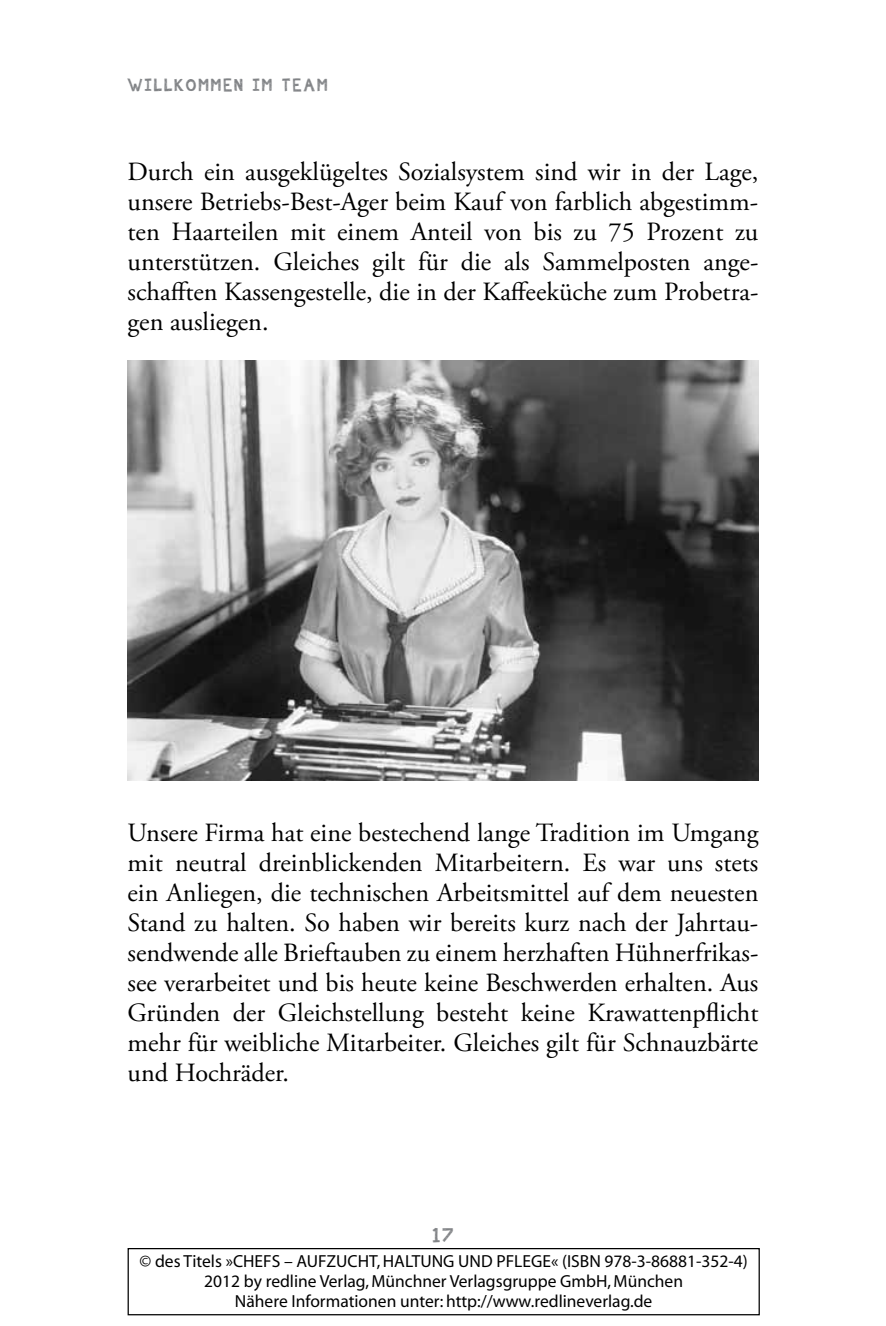
<style>
.page{position:relative;width:886px;height:1326px;background:#fff}
.page>*{position:absolute;margin:0;border:0;box-sizing:border-box;transform-origin:0 0}
.t1{font:26.25px/30px "Adobe Garamond Pro";color:#000;text-align:justify}
.t2{font:20px "appleberry";color:#808285}
.t3{font:17.5px/20px "Myriad MM 400 600";color:#000;text-align:center}
.t4{font:17.5px "appleberry";letter-spacing:.13em;color:#808285}
</style>
<div class="page">
<div style="left:128px;top:1247px;width:632px;height:68px;border:1px solid #000"></div>
<img style="left:128px;top:360px;width:630px;height:420px">
<p class="t4" style="left:128px;top:72px;width:30px">WILLKOMMEN</p>
<p class="t4" style="left:253px;top:72px;width:75px">IM TEAM</p>
<p class="t1" style="left:128px;top:158px;width:632px">Durch ein ausgeklügeltes Sozialsystem sind wir in der Lage, unsere Betriebs-Best-Ager beim Kauf von farblich abgestimm&shy;ten Haarteilen mit einem Anteil von bis zu 75 Prozent zu unterstützen. Gleiches gilt für die als Sammelposten ange&shy;schafften Kassengestelle, die in der Kaffeeküche zum Probetra&shy;gen ausliegen.</p>
<p class="t1" style="left:128px;top:818px;width:632px">Unsere Firma hat eine bestechend lange Tradition im Umgang mit neutral dreinblickenden Mitarbeitern. Es war uns stets ein Anliegen, die technischen Arbeitsmittel auf dem neuesten Stand zu halten. So haben wir bereits kurz nach der Jahrtau&shy;sendwende alle Brieftauben zu einem herzhaften Hühnerfrikas&shy;see verarbeitet und bis heute keine Beschwerden erhalten. Aus Gründen der Gleichstellung besteht keine Krawattenpflicht mehr für weibliche Mitarbeiter. Gleiches gilt für Schnauzbärte und Hochräder.</p>
<p class="t2" style="left:433px;top:1220px;width:22px">17</p>
<p class="t3" style="left:139px;top:1252px;width:610px">© des Titels »Chefs – Aufzucht, Haltung und Pflege« (ISBN 978-3-86881-352-4)<br>2012 by redline Verlag, Münchner Verlagsgruppe GmbH, München<br>Nähere Informationen unter: http://www.redlineverlag.de</p>
</div>
